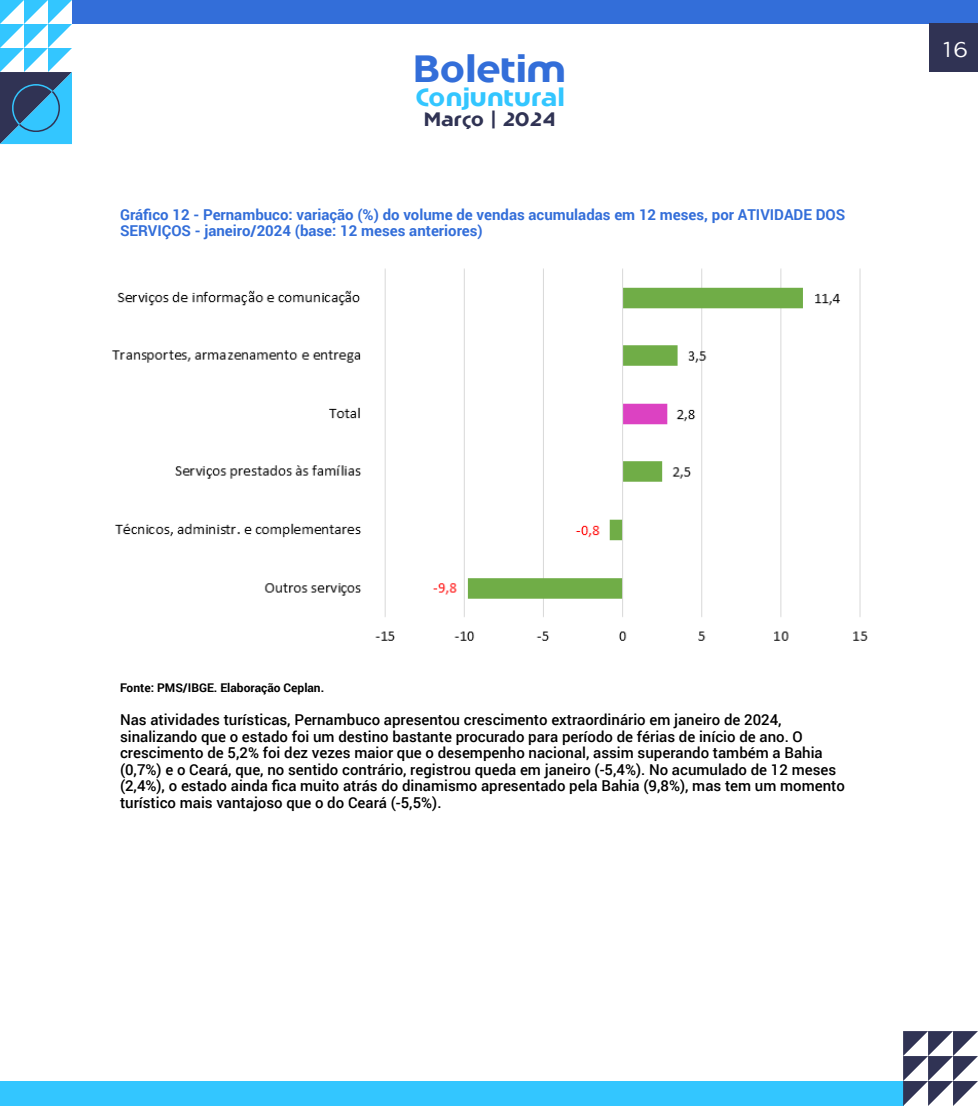
<style>
.page{position:relative;width:978px;height:1106px;background:#fff}
.page>*{position:absolute;margin:0;border:0;box-sizing:border-box;transform-origin:0 0}
.t1{font:700 37.8px "Comercio Sans";color:#336ed9}
.t2{font:700 25.2px "Comercio Sans";color:#33c6ff}
.t3{font:21.6px "Comercio Sans";color:#fff}
.t4{font:700 19.35px "Comercio Sans";color:#303354}
.Texto{font:500 15px/16.5px "Roboto";color:#000}
.Gráficos{font:700 15px/16.5px "Roboto";color:#336ed9}
.Legendas{font:700 12px "Roboto";color:#000}
</style>
<div class="page">
<svg style="left:0;top:0;width:72px;height:144px"></svg>
<div style="left:72px;top:0;width:906px;height:23px;background:#336ed9"></div>
<div style="left:0;top:1081px;width:903px;height:25px;background:#33c6ff"></div>
<svg style="left:903px;top:1031px;width:75px;height:75px"></svg>
<div style="left:929px;top:23px;width:49px;height:49px;background:#303354"></div>
<img style="left:112px;top:268px;width:756px;height:373px">
<h1 class="t1" style="left:413px;top:46px;width:154px">Boletim</h1>
<p class="t4" style="left:424px;top:108px;width:134px">Março | 2024</p>
<h2 class="t2" style="left:416px;top:82px;width:150px">Conjuntural</h2>
<p class="Gráficos" style="left:120px;top:206px;width:727px">Gráfico 12 - Pernambuco: variação (%) do volume de vendas acumuladas em 12 meses, por ATIVIDADE DOS<br>SERVIÇOS - janeiro/2024 (base: 12 meses anteriores)</p>
<h3 class="t3" style="left:939px;top:38px;width:31px">16</h3>
<p class="Legendas" style="left:120px;top:679px;width:206px">Fonte: PMS/IBGE. Elaboração Ceplan.</p>
<p class="Texto" style="left:120px;top:711px;width:726px">Nas atividades turísticas, Pernambuco apresentou crescimento extraordinário em janeiro de 2024, sinalizando que o estado foi um destino bastante procurado para período de férias de início de ano. O crescimento de 5,2% foi dez vezes maior que o desempenho nacional, assim superando também a Bahia (0,7%) e o Ceará, que, no sentido contrário, registrou queda em janeiro (-5,4%). No acumulado de 12 meses (2,4%), o estado ainda fica muito atrás do dinamismo apresentado pela Bahia (9,8%), mas tem um momento turístico mais vantajoso que o do Ceará (-5,5%).</p>
</div>
